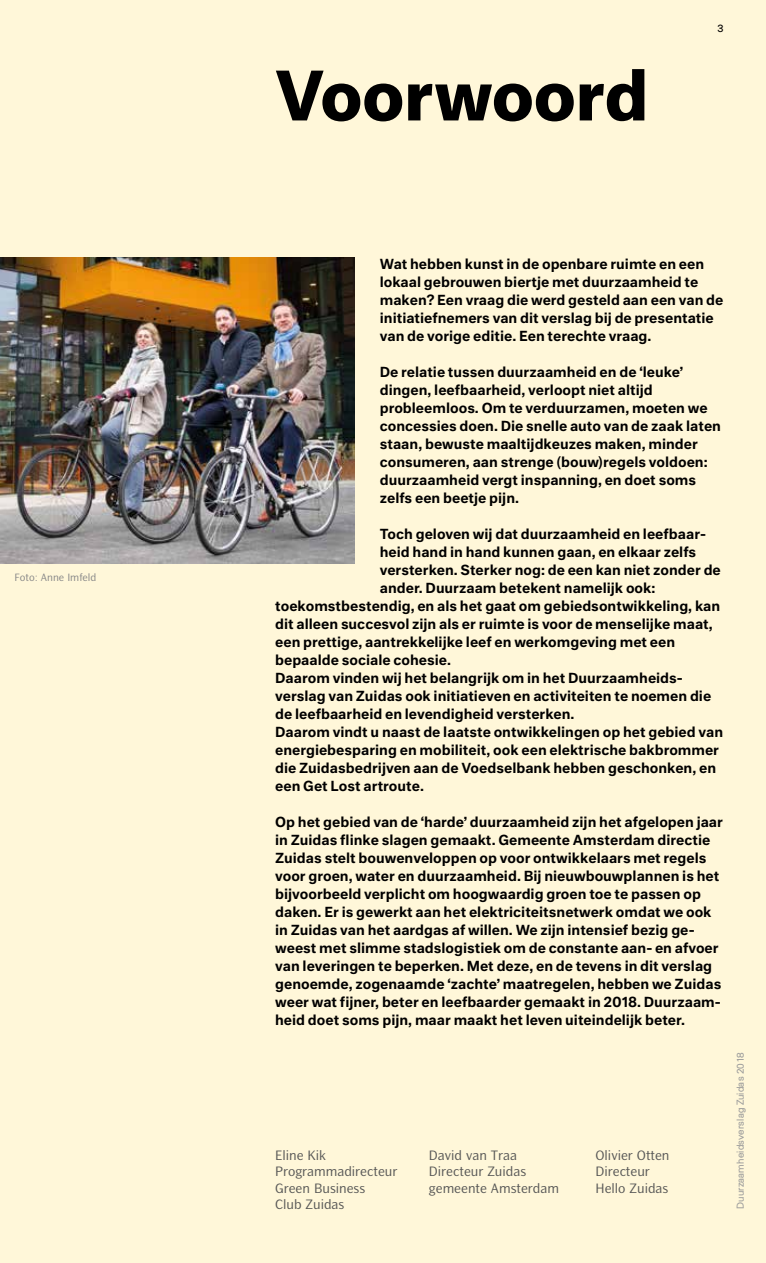
<style>
.page{position:relative;width:766px;height:1263px;background:#fff}
.page>*{position:absolute;margin:0;border:0;box-sizing:border-box;transform-origin:0 0}
.t1{font:700 66px "generic";letter-spacing:-.01em;color:#000}
.t2{font:500 13.5px/18px "generic";color:#000}
.t3{font:13.5px/16.5px "Bretan Pro";color:#575756}
.t4{font:10.5px "Bretan Pro";color:#878787}
.t5{font:10.5px "Gen";color:#000}
.t6{font:9.75px "Gen";letter-spacing:.02em;color:#9d9d9c}
</style>
<div class="page">
<div style="left:0;top:0;width:765px;height:1263px;background:#fff7d9"></div>
<img style="left:0;top:257px;width:354px;height:306px">
<p class="t4" style="left:14px;top:569px;width:83px">Foto: Anne Imfeld</p>
<h1 class="t1" style="left:275px;top:57px;width:375px">Voorwoord</h1>
<p class="t5" style="left:717px;top:21px;width:7px">3</p>
<p class="t2" style="left:379px;top:255px;width:345px">Wat hebben kunst in de openbare ruimte en een lokaal gebrouwen biertje met duurzaamheid te maken? Een vraag die werd gesteld aan een van de initiatiefnemers van dit verslag bij de presentatie van de vorige editie. Een terechte vraag.</p>
<p class="t2" style="left:379px;top:363px;width:342px">De relatie tussen duurzaamheid en de ‘leuke’ dingen, leefbaarheid, verloopt niet altijd probleemloos. Om te verduurzamen, moeten we concessies doen. Die snelle auto van de zaak laten staan, bewuste maaltijdkeuzes maken, minder consumeren, aan strenge (bouw)regels voldoen: duurzaamheid vergt inspanning, en doet soms zelfs een beetje pijn.</p>
<p class="t2" style="left:379px;top:525px;width:327px">Toch geloven wij dat duurzaamheid en leefbaar-</p>
<p class="t2" style="left:379px;top:543px;width:318px">heid hand in hand kunnen gaan, en elkaar zelfs</p>
<p class="t2" style="left:379px;top:561px;width:342px">versterken. Sterker nog: de een kan niet zonder de</p>
<p class="t2" style="left:379px;top:579px;width:277px">ander. Duurzaam betekent namelijk ook:</p>
<p class="t2" style="left:275px;top:597px;width:446px">toekomstbestendig, en als het gaat om gebiedsontwikkeling, kan</p>
<p class="t2" style="left:275px;top:615px;width:439px">dit alleen succesvol zijn als er ruimte is voor de menselijke maat,</p>
<p class="t2" style="left:275px;top:633px;width:401px">een prettige, aantrekkelijke leef en werkomgeving met een</p>
<p class="t2" style="left:275px;top:651px;width:177px">bepaalde sociale cohesie.</p>
<p class="t2" style="left:275px;top:669px;width:409px">Daarom vinden wij het belangrijk om in het Duurzaamheids-</p>
<p class="t2" style="left:275px;top:687px;width:437px">verslag van Zuidas ook initiatieven en activiteiten te noemen die</p>
<p class="t2" style="left:275px;top:705px;width:301px">de leefbaarheid en levendigheid versterken.</p>
<p class="t2" style="left:275px;top:723px;width:449px">Daarom vindt u naast de laatste ontwikkelingen op het gebied van</p>
<p class="t2" style="left:275px;top:741px;width:445px">energiebesparing en mobiliteit, ook een elektrische bakbrommer</p>
<p class="t2" style="left:275px;top:759px;width:442px">die Zuidasbedrijven aan de Voedselbank hebben geschonken, en</p>
<p class="t2" style="left:275px;top:777px;width:150px">een Get Lost artroute.</p>
<p class="t2" style="left:275px;top:813px;width:449px">Op het gebied van de ‘harde’ duurzaamheid zijn het afgelopen jaar in Zuidas flinke slagen gemaakt. Gemeente Amsterdam directie Zuidas stelt bouwenveloppen op voor ontwikkelaars met regels voor groen, water en duurzaamheid. Bij nieuwbouwplannen is het bijvoorbeeld verplicht om hoogwaardig groen toe te passen op daken. Er is gewerkt aan het elektriciteitsnetwerk omdat we ook in Zuidas van het aardgas af willen. We zijn intensief bezig ge&shy;weest met slimme stadslogistiek om de constante aan- en afvoer van leveringen te beperken. Met deze, en de tevens in dit verslag genoemde, zogenaamde ‘zachte’ maatregelen, hebben we Zuidas weer wat fijner, beter en leefbaarder gemaakt in 2018. Duurzaam&shy;heid doet soms pijn, maar maakt het leven uiteindelijk beter.</p>
<p class="t3" style="left:275px;top:1145px;width:124px">Eline Kik<br>Programmadirecteur<br>Green Business<br>Club Zuidas</p>
<p class="t3" style="left:595px;top:1145px;width:75px">Olivier Otten<br>Directeur<br>Hello Zuidas</p>
<p class="t3" style="left:429px;top:1145px;width:131px">David van Traa<br>Directeur Zuidas gemeente Amsterdam</p>
<p class="t6" style="left:734px;top:1209px;width:159px;rotate:-90deg">Duurzaamheidsverslag Zuidas 2018</p>
</div>
